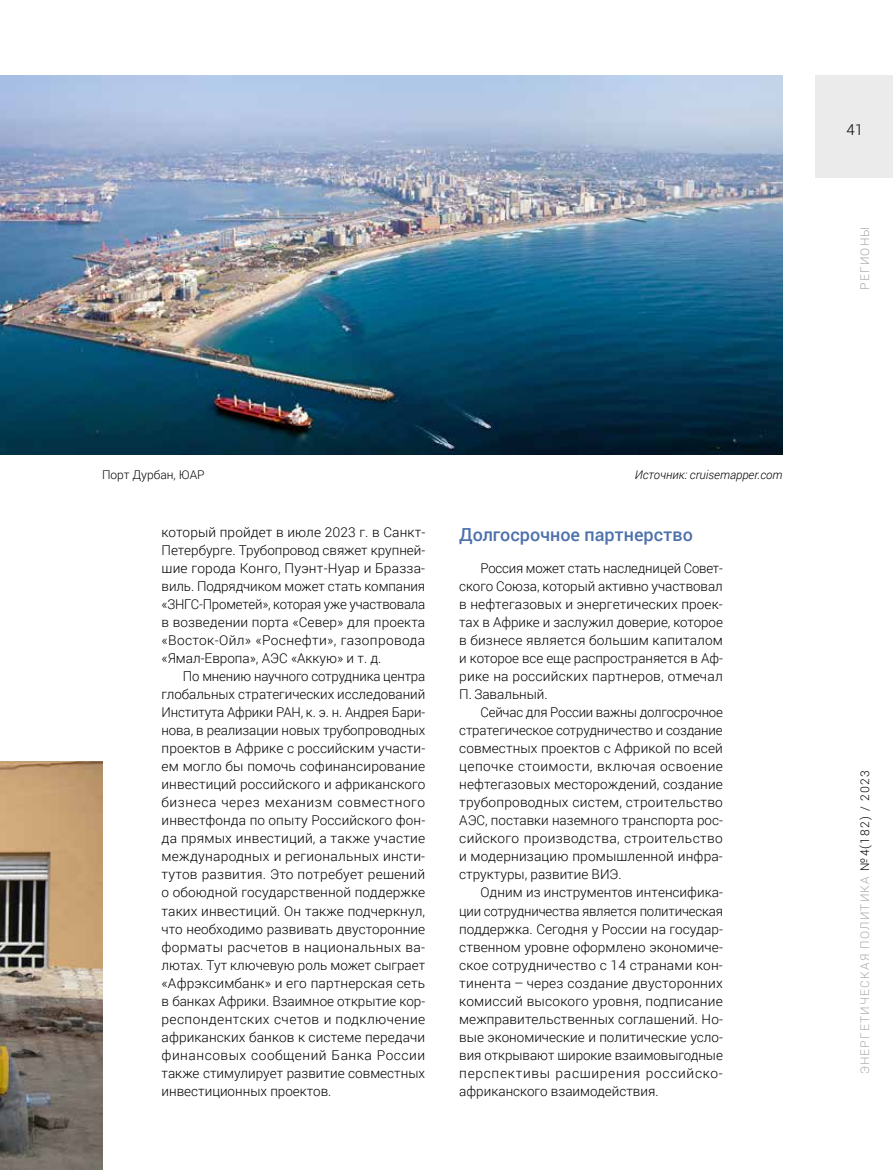
<style>
.page{position:relative;width:893px;height:1170px;background:#fff}
.page>*{position:absolute;margin:0;border:0;box-sizing:border-box;transform-origin:0 0}
.t1{font:500 18px "Roboto";color:#4e71aa}
.t2{font:300 15px "Roboto";color:#000}
.t3{font:300 13.5px/18px "Roboto";color:#000;text-align:justify}
.t4{font:300 12px "Roboto";letter-spacing:.1em;color:#aaa}
.t5{font:italic 300 12px "Roboto";color:#000}
.t6{font:300 12px "Roboto";color:#000}
.t7{font:300 12px "Roboto";letter-spacing:.1em;color:#a8a8a8}
.s1{color:#000}
</style>
<div class="page">
<div style="left:815px;top:76px;width:78px;height:102px;background:#ebebeb"></div>
<img style="left:0;top:761px;width:102px;height:408px">
<img style="left:0;top:76px;width:782px;height:378px">
<p class="t2" style="left:847px;top:119px;width:18px">41</p>
<p class="t7" style="left:856px;top:290px;width:65px;rotate:-90deg">РЕГИОНЫ</p>
<p class="t6" style="left:102px;top:466px;width:104px">Порт Дурбан, ЮАР</p>
<p class="t5" style="left:635px;top:466px;width:149px">Источник: cruisemapper.com</p>
<p class="t3" style="left:162px;top:523px;width:265px">который пройдет в июле 2023 г. в Санкт-Петербурге. Трубопровод свяжет крупней&shy;шие города Конго, Пуэнт-Нуар и Бразза&shy;виль. Подрядчиком может стать компания «ЗНГС-Прометей», которая уже участвовала в возведении порта «Север» для проекта «Восток-Ойл» «Роснефти», газопровода «Ямал-Европа», АЭС «Аккую» и т. д.</p>
<p class="t3" style="left:162px;top:667px;width:265px;text-indent:21px">По мнению научного сотрудника центра глобальных стратегических исследований Института Африки РАН, к. э. н. Андрея Бари&shy;нова, в реализации новых трубопроводных проектов в Африке с российским участи&shy;ем могло бы помочь софинансирование инвестиций российского и африканского бизнеса через механизм совместного инвестфонда по опыту Российского фон&shy;да прямых инвестиций, а также участие международных и региональных инсти&shy;тутов развития. Это потребует решений о обоюдной государственной поддержке таких инвестиций. Он также подчеркнул, что необходимо развивать двусторонние форматы расчетов в национальных ва&shy;лютах. Тут ключевую роль может сыграет «Афрэксимбанк» и его партнерская сеть в банках Африки. Взаимное открытие кор&shy;респондентских счетов и подключение африканских банков к системе передачи финансовых сообщений Банка России также стимулирует развитие совместных инвестиционных проектов.</p>
<h1 class="t1" style="left:459px;top:522px;width:235px">Долгосрочное партнерство</h1>
<p class="t3" style="left:459px;top:559px;width:265px;text-indent:21px">Россия может стать наследницей Совет&shy;ского Союза, который активно участвовал в нефтегазовых и энергетических проек&shy;тах в Африке и заслужил доверие, которое в бизнесе является большим капиталом и которое все еще распространяется в Аф&shy;рике на российских партнеров, отмечал П. Завальный.</p>
<p class="t3" style="left:459px;top:703px;width:265px;text-indent:21px">Сейчас для России важны долгосрочное стратегическое сотрудничество и создание совместных проектов с Африкой по всей цепочке стоимости, включая освоение нефтегазовых месторождений, создание трубопроводных систем, строительство АЭС, поставки наземного транспорта рос&shy;сийского производства, строительство и модернизацию промышленной инфра&shy;структуры, развитие ВИЭ.</p>
<p class="t3" style="left:459px;top:883px;width:265px;text-indent:21px">Одним из инструментов интенсифика&shy;ции сотрудничества является политическая поддержка. Сегодня у России на государ&shy;ственном уровне оформлено экономиче&shy;ское сотрудничество с 14 странами кон&shy;тинента – через создание двусторонних комиссий высокого уровня, подписание межправительственных соглашений. Но&shy;вые экономические и политические усло&shy;вия открывают широкие взаимовыгодные перспективы расширения российско&shy;африканского взаимодействия.</p>
<p class="t4" style="left:856px;top:1074px;width:305px;rotate:-90deg">ЭНЕРГЕТИЧЕСКАЯ ПОЛИТИКА <span class="s1">№4(182) / 2023</span></p>
</div>
